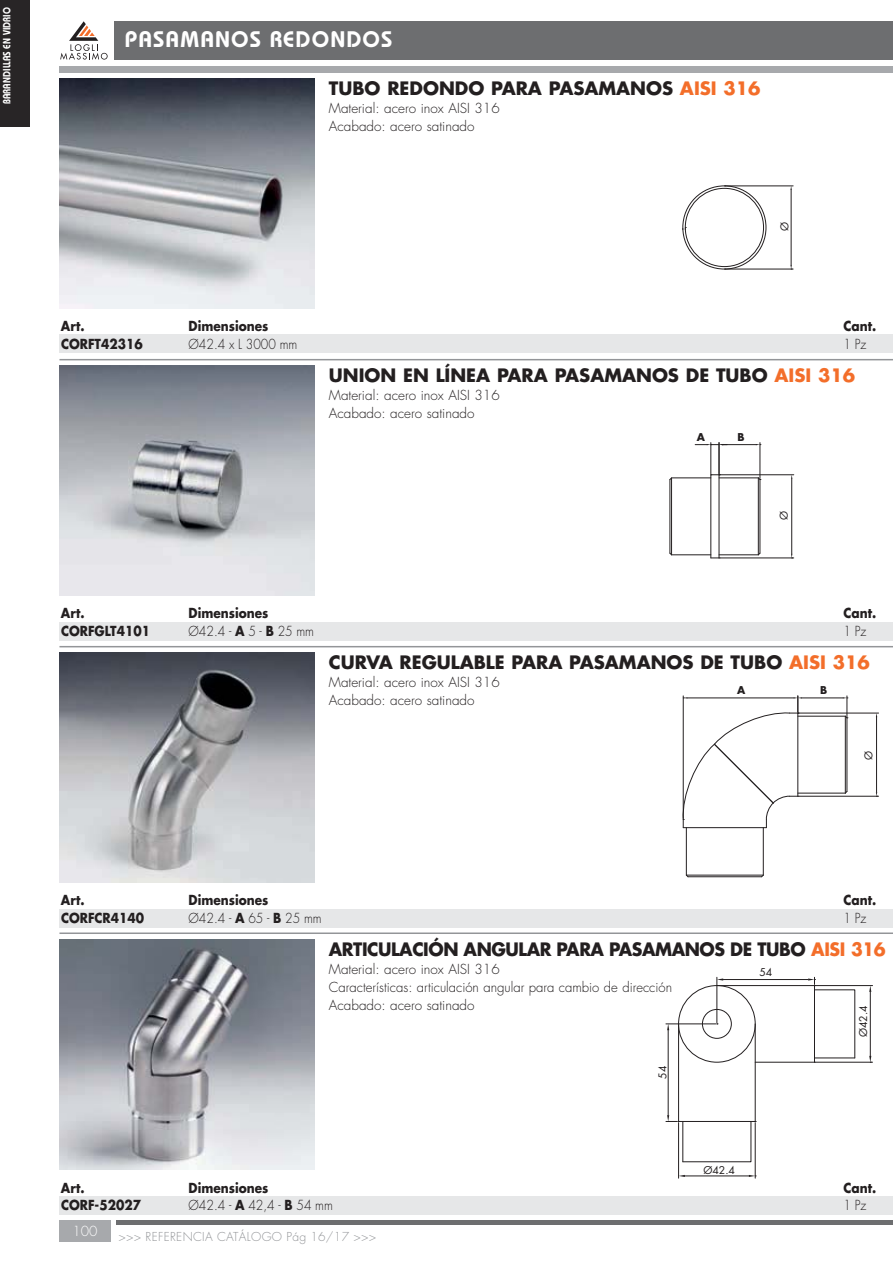
<style>
.page{position:relative;width:893px;height:1263px;background:#fff}
.page>*{position:absolute;margin:0;border:0;box-sizing:border-box;transform-origin:0 0}
.t1{font:600 22.5px "Bauhaus";letter-spacing:.05em;color:#fff}
.t2{font:700 18px "Futura";color:#231f20}
.t3{font:700 18px "Futura";letter-spacing:-.025em;color:#231f20;scale:.96 1}
.t4{font:300 13.5px/18px "Futura";color:#231f20}
.t5{font:700 13.5px "Futura";color:#231f20;scale:.9 1}
.t6{font:300 13.5px "Futura";color:#231f20;scale:.9 1}
.t7{font:300 13.5px "Futura";color:#fff}
.t8{font:300 12px "Futura";letter-spacing:.025em;color:#939598}
.t9{font:600 10.5px "Bauhaus";letter-spacing:.01em;color:#fff;scale:.85 1}
.t10{font:10.5px "Futura";color:#231f20}
.t11{font:700 10.5px "Futura";color:#231f20}
.s1{color:#f36e2a}
.s2{font-weight:700}
</style>
<div class="page">
<div style="left:115px;top:21px;width:778px;height:39px;background:#6d6e70"></div>
<svg style="left:60px;top:21px;width:48px;height:39px"></svg>
<div style="left:117px;top:1220px;width:776px;height:5px;background:#6d6e70"></div>
<div style="left:59px;top:66px;width:834px;height:6px;background:#a7a9ac"></div>
<div style="left:59px;top:1220px;width:51px;height:22px;background:#a7a9ac"></div>
<div style="left:0;top:0;width:30px;height:127px;background:#282526"></div>
<div style="left:59px;top:910px;width:834px;height:18px;background:#e6e7e8"></div>
<hr style="left:686px;top:828px;width:1px;height:47px;background:#231f20">
<hr style="left:763px;top:828px;width:1px;height:47px;background:#231f20">
<hr style="left:798px;top:793px;width:47px;height:1px;background:#231f20">
<hr style="left:798px;top:716px;width:47px;height:1px;background:#231f20">
<hr style="left:686px;top:875px;width:77px;height:1px;background:#231f20">
<hr style="left:688px;top:876px;width:74px;height:1px;background:#231f20">
<hr style="left:845px;top:716px;width:1px;height:77px;background:#231f20">
<hr style="left:846px;top:718px;width:1px;height:73px;background:#231f20">
<hr style="left:802px;top:698px;width:41px;height:1px;background:#231f20">
<svg style="left:843px;top:696px;width:5px;height:23px"></svg>
<hr style="left:799px;top:713px;width:79px;height:1px;background:#231f20">
<hr style="left:799px;top:796px;width:79px;height:1px;background:#231f20">
<hr style="left:876px;top:717px;width:1px;height:75px;background:#231f20">
<svg style="left:682px;top:696px;width:120px;height:132px"></svg>
<div style="left:59px;top:622px;width:834px;height:18px;background:#e6e7e8"></div>
<hr style="left:671px;top:554px;width:40px;height:1px;background:#231f20">
<hr style="left:719px;top:554px;width:39px;height:1px;background:#231f20">
<hr style="left:719px;top:478px;width:39px;height:1px;background:#231f20">
<hr style="left:710px;top:475px;width:1px;height:83px;background:#231f20">
<hr style="left:719px;top:475px;width:1px;height:83px;background:#231f20">
<hr style="left:671px;top:478px;width:1px;height:77px;background:#231f20">
<hr style="left:669px;top:480px;width:1px;height:73px;background:#231f20">
<hr style="left:758px;top:478px;width:1px;height:77px;background:#231f20">
<hr style="left:759px;top:480px;width:1px;height:73px;background:#231f20">
<hr style="left:720px;top:475px;width:74px;height:1px;background:#231f20">
<hr style="left:720px;top:558px;width:74px;height:1px;background:#231f20">
<hr style="left:791px;top:479px;width:1px;height:75px;background:#231f20">
<hr style="left:710px;top:443px;width:1px;height:31px;background:#231f20">
<hr style="left:719px;top:443px;width:1px;height:31px;background:#231f20">
<hr style="left:760px;top:443px;width:1px;height:36px;background:#231f20">
<hr style="left:723px;top:444px;width:33px;height:1px;background:#231f20">
<svg style="left:695px;top:444px;width:28px;height:1px"></svg>
<svg style="left:669px;top:474px;width:51px;height:7px"></svg>
<svg style="left:757px;top:477px;width:4px;height:4px"></svg>
<div style="left:59px;top:335px;width:834px;height:18px;background:#e6e7e8"></div>
<div style="left:685px;top:188px;width:79px;height:79px;border:1px solid #231f20;border-radius:50%"></div>
<hr style="left:725px;top:186px;width:68px;height:1px;background:#231f20">
<hr style="left:725px;top:269px;width:68px;height:1px;background:#231f20">
<hr style="left:791px;top:190px;width:1px;height:75px;background:#231f20">
<svg style="left:682px;top:227px;width:4px;height:3px"></svg>
<hr style="left:59px;top:933px;width:834px;height:1px;background:#939598">
<hr style="left:59px;top:646px;width:834px;height:1px;background:#939598">
<hr style="left:59px;top:359px;width:834px;height:1px;background:#939598">
<img style="left:59px;top:79px;width:256px;height:229px">
<img style="left:59px;top:366px;width:256px;height:229px">
<img style="left:59px;top:653px;width:256px;height:229px">
<div style="left:59px;top:1197px;width:834px;height:18px;background:#e6e7e8"></div>
<img style="left:59px;top:940px;width:256px;height:229px">
<hr style="left:755px;top:1024px;width:1px;height:97px;background:#231f20">
<hr style="left:678px;top:1024px;width:1px;height:97px;background:#231f20">
<div style="left:678px;top:985px;width:77px;height:78px;border:1px solid #231f20;border-radius:50%"></div>
<hr style="left:717px;top:985px;width:97px;height:1px;background:#231f20">
<hr style="left:755px;top:1062px;width:59px;height:1px;background:#231f20">
<div style="left:702px;top:1009px;width:29px;height:30px;border:1px solid #231f20;border-radius:50%"></div>
<hr style="left:678px;top:1123px;width:1px;height:55px;background:#231f20">
<hr style="left:755px;top:1123px;width:1px;height:55px;background:#231f20">
<hr style="left:685px;top:1176px;width:64px;height:1px;background:#231f20">
<svg style="left:678px;top:1175px;width:7px;height:2px"></svg>
<svg style="left:749px;top:1175px;width:7px;height:2px"></svg>
<hr style="left:815px;top:985px;width:57px;height:1px;background:#231f20">
<hr style="left:815px;top:1062px;width:57px;height:1px;background:#231f20">
<hr style="left:870px;top:992px;width:1px;height:64px;background:#231f20">
<svg style="left:869px;top:1056px;width:2px;height:7px"></svg>
<hr style="left:666px;top:1024px;width:50px;height:1px;background:#231f20">
<hr style="left:668px;top:1030px;width:1px;height:85px;background:#231f20">
<svg style="left:667px;top:1024px;width:2px;height:6px"></svg>
<svg style="left:666px;top:1115px;width:90px;height:48px"></svg>
<hr style="left:717px;top:977px;width:1px;height:46px;background:#231f20">
<hr style="left:723px;top:979px;width:85px;height:1px;background:#231f20">
<svg style="left:717px;top:978px;width:6px;height:3px"></svg>
<svg style="left:808px;top:977px;width:47px;height:86px"></svg>
<p class="t9" style="left:3px;top:104px;width:116px;rotate:-90deg">BARANDILLAS EN VIDRIO</p>
<h1 class="t1" style="left:125px;top:31px;width:269px">PASAMANOS REDONDOS</h1>
<h2 class="t2" style="left:329px;top:80px;width:433px">TUBO REDONDO PARA PASAMANOS <span class="s1">AISI 316</span></h2>
<p class="t4" style="left:329px;top:100px;width:172px">Material: acero inox AISI 316<br>Acabado: acero satinado</p>
<p class="t10" style="left:780px;top:231px;width:11px;rotate:-90deg">Ø</p>
<p class="t5" style="left:61px;top:319px;width:28px">Art.</p>
<p class="t5" style="left:189px;top:319px;width:90px">Dimensiones</p>
<p class="t5" style="left:843px;top:319px;width:38px">Cant.</p>
<p class="t5" style="left:61px;top:337px;width:92px">CORFT42316</p>
<p class="t6" style="left:189px;top:338px;width:122px">Ø42.4 x L 3000 mm</p>
<p class="t6" style="left:843px;top:338px;width:27px">1 Pz</p>
<h2 class="t2" style="left:329px;top:368px;width:528px">UNION EN LÍNEA PARA PASAMANOS DE TUBO <span class="s1">AISI 316</span></h2>
<p class="t4" style="left:329px;top:388px;width:172px">Material: acero inox AISI 316<br>Acabado: acero satinado</p>
<p class="t11" style="left:697px;top:432px;width:10px">A</p>
<p class="t11" style="left:737px;top:432px;width:9px">B</p>
<p class="t10" style="left:779px;top:520px;width:11px;rotate:-90deg">Ø</p>
<p class="t5" style="left:61px;top:607px;width:28px">Art.</p>
<p class="t5" style="left:189px;top:607px;width:90px">Dimensiones</p>
<p class="t5" style="left:843px;top:607px;width:38px">Cant.</p>
<p class="t5" style="left:61px;top:625px;width:100px">CORFGLT4101</p>
<p class="t6" style="left:189px;top:625px;width:141px">Ø42.4 - <span class="s2">A</span> 5 - <span class="s2">B</span> 25 mm</p>
<p class="t6" style="left:843px;top:625px;width:27px">1 Pz</p>
<h2 class="t2" style="left:329px;top:655px;width:542px">CURVA REGULABLE PARA PASAMANOS DE TUBO <span class="s1">AISI 316</span></h2>
<p class="t4" style="left:329px;top:675px;width:172px">Material: acero inox AISI 316<br>Acabado: acero satinado</p>
<p class="t11" style="left:737px;top:685px;width:10px">A</p>
<p class="t11" style="left:820px;top:685px;width:9px">B</p>
<p class="t10" style="left:864px;top:760px;width:11px;rotate:-90deg">Ø</p>
<p class="t5" style="left:61px;top:894px;width:28px">Art.</p>
<p class="t5" style="left:189px;top:894px;width:90px">Dimensiones</p>
<p class="t5" style="left:843px;top:894px;width:38px">Cant.</p>
<p class="t5" style="left:61px;top:912px;width:94px">CORFCR4140</p>
<p class="t6" style="left:189px;top:912px;width:149px">Ø42.4 - <span class="s2">A</span> 65 - <span class="s2">B</span> 25 mm</p>
<p class="t6" style="left:843px;top:912px;width:27px">1 Pz</p>
<h2 class="t3" style="left:329px;top:941px;width:581px">ARTICULACIÓN ANGULAR PARA PASAMANOS DE TUBO <span class="s1">AISI 316</span></h2>
<p class="t4" style="left:329px;top:962px;width:345px">Material: acero inox AISI 316<br>Características: articulación angular para cambio de dirección<br>Acabado: acero satinado</p>
<p class="t10" style="left:759px;top:968px;width:14px">54</p>
<p class="t10" style="left:858px;top:1037px;width:33px;rotate:-90deg">Ø42.4</p>
<p class="t10" style="left:658px;top:1079px;width:14px;rotate:-90deg">54</p>
<p class="t10" style="left:703px;top:1165px;width:33px">Ø42.4</p>
<p class="t5" style="left:61px;top:1181px;width:28px">Art.</p>
<p class="t5" style="left:189px;top:1181px;width:90px">Dimensiones</p>
<p class="t5" style="left:843px;top:1181px;width:38px">Cant.</p>
<p class="t5" style="left:61px;top:1199px;width:90px">CORF-52027</p>
<p class="t6" style="left:189px;top:1199px;width:162px">Ø42.4 - <span class="s2">A</span> 42,4 - <span class="s2">B</span> 54 mm</p>
<p class="t6" style="left:843px;top:1199px;width:27px">1 Pz</p>
<p class="t7" style="left:72px;top:1225px;width:27px">100</p>
<p class="t8" style="left:118px;top:1231px;width:259px">&gt;&gt;&gt; REFERENCIA CATÁLOGO Pág 16/17 &gt;&gt;&gt;</p>
</div>
